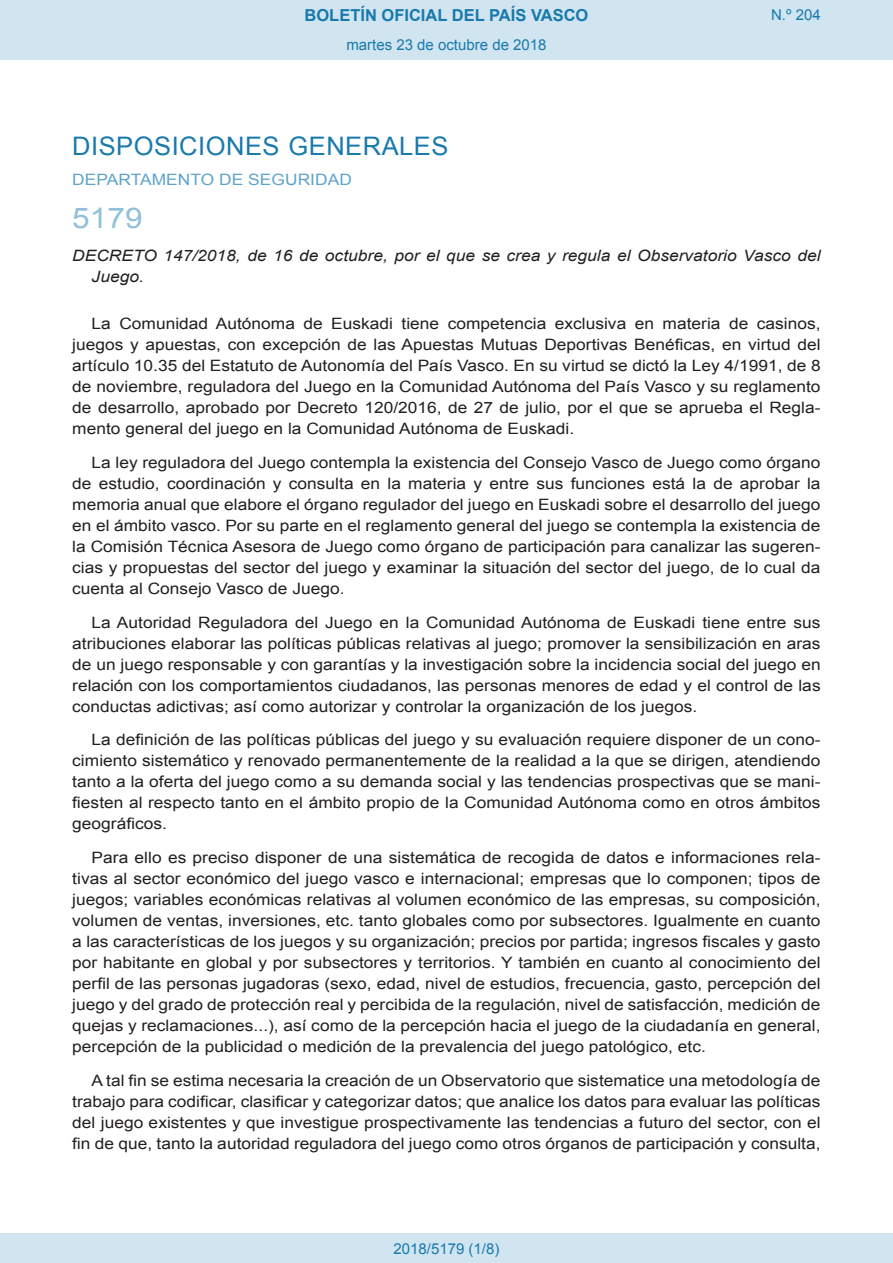
<style>
.page{position:relative;width:893px;height:1263px;background:#fff}
.page>*{position:absolute;margin:0;border:0;box-sizing:border-box;transform-origin:0 0}
.BOPVOrden{font:28.5px "Arial";color:#90c0db;scale:1.11 1}
.BOPVSeccion{font:25.5px "Arial";letter-spacing:.02em;color:#1879ad}
.t1{font:700 16.5px "Arial";color:#1879ad}
.BOPVDetalle{font:15.6px/21px "Arial";color:#231f20;text-align:justify;scale:1.11 1}
.BOPVTitulo{font:italic 15.6px/21px "Arial";color:#231f20;scale:1.11 1}
.BOPVOrganismo{font:15.6px "Arial";letter-spacing:.005em;color:#5ea4ca;scale:1.11 1}
.Paginacion_Centro{font:15px "Arial";color:#1879ad}
</style>
<div class="page">
<div style="left:0;top:0;width:893px;height:60px;background:#d0e5f0"></div>
<div style="left:0;top:1233px;width:893px;height:30px;background:#d0e5f0"></div>
<p class="t1" style="left:305px;top:4px;width:285px">BOLETÍN OFICIAL DEL PAÍS VASCO</p>
<p class="Paginacion_Centro" style="left:346px;top:35px;width:202px">martes 23 de octubre de 2018</p>
<p class="Paginacion_Centro" style="left:771px;top:5px;width:51px">N.º 204</p>
<p class="BOPVSeccion" style="left:72px;top:129px;width:378px">DISPOSICIONES GENERALES</p>
<p class="BOPVOrganismo" style="left:72px;top:169px;width:253px">DEPARTAMENTO DE SEGURIDAD</p>
<p class="BOPVOrden" style="left:72px;top:199px;width:65px">5179</p>
<p class="BOPVTitulo" style="left:92px;top:246px;width:658px;text-indent:-19px">DECRETO 147/2018, de 16 de octubre, por el que se crea y regula el Observatorio Vasco del<br>Juego.</p>
<p class="BOPVDetalle" style="left:72px;top:313px;width:676px;text-indent:19px">La Comunidad Autónoma de Euskadi tiene competencia exclusiva en materia de casinos, juegos y apuestas, con excepción de las Apuestas Mutuas Deportivas Benéficas, en virtud del artículo 10.35 del Estatuto de Autonomía del País Vasco. En su virtud se dictó la Ley 4/1991, de 8 de noviembre, reguladora del Juego en la Comunidad Autónoma del País Vasco y su reglamento de desarrollo, aprobado por Decreto 120/2016, de 27 de julio, por el que se aprueba el Regla&shy;mento general del juego en la Comunidad Autónoma de Euskadi.</p>
<p class="BOPVDetalle" style="left:72px;top:452px;width:676px;text-indent:19px">La ley reguladora del Juego contempla la existencia del Consejo Vasco de Juego como órgano de estudio, coordinación y consulta en la materia y entre sus funciones está la de aprobar la memoria anual que elabore el órgano regulador del juego en Euskadi sobre el desarrollo del juego en el ámbito vasco. Por su parte en el reglamento general del juego se contempla la existencia de la Comisión Técnica Asesora de Juego como órgano de participación para canalizar las sugeren&shy;cias y propuestas del sector del juego y examinar la situación del sector del juego, de lo cual da cuenta al Consejo Vasco de Juego.</p>
<p class="BOPVDetalle" style="left:72px;top:612px;width:676px;text-indent:19px">La Autoridad Reguladora del Juego en la Comunidad Autónoma de Euskadi tiene entre sus atribuciones elaborar las políticas públicas relativas al juego; promover la sensibilización en aras de un juego responsable y con garantías y la investigación sobre la incidencia social del juego en relación con los comportamientos ciudadanos, las personas menores de edad y el control de las conductas adictivas; así como autorizar y controlar la organización de los juegos.</p>
<p class="BOPVDetalle" style="left:72px;top:729px;width:676px;text-indent:19px">La definición de las políticas públicas del juego y su evaluación requiere disponer de un cono&shy;cimiento sistemático y renovado permanentemente de la realidad a la que se dirigen, atendiendo tanto a la oferta del juego como a su demanda social y las tendencias prospectivas que se mani&shy;fiesten al respecto tanto en el ámbito propio de la Comunidad Autónoma como en otros ámbitos geográficos.</p>
<p class="BOPVDetalle" style="left:72px;top:847px;width:676px;text-indent:19px">Para ello es preciso disponer de una sistemática de recogida de datos e informaciones rela&shy;tivas al sector económico del juego vasco e internacional; empresas que lo componen; tipos de juegos; variables económicas relativas al volumen económico de las empresas, su composición, volumen de ventas, inversiones, etc. tanto globales como por subsectores. Igualmente en cuanto a las características de los juegos y su organización; precios por partida; ingresos fiscales y gasto por habitante en global y por subsectores y territorios. Y también en cuanto al conocimiento del perfil de las personas jugadoras (sexo, edad, nivel de estudios, frecuencia, gasto, percepción del juego y del grado de protección real y percibida de la regulación, nivel de satisfacción, medición de quejas y reclamaciones...), así como de la percepción hacia el juego de la ciudadanía en general, percepción de la publicidad o medición de la prevalencia del juego patológico, etc.</p>
<p class="BOPVDetalle" style="left:72px;top:1070px;width:676px;text-indent:19px">A tal fin se estima necesaria la creación de un Observatorio que sistematice una metodología de trabajo para codificar, clasificar y categorizar datos; que analice los datos para evaluar las políticas del juego existentes y que investigue prospectivamente las tendencias a futuro del sector, con el fin de que, tanto la autoridad reguladora del juego como otros órganos de participación y consulta,</p>
<p class="Paginacion_Centro" style="left:393px;top:1238px;width:107px">2018/5179 (1/8)</p>
</div>
